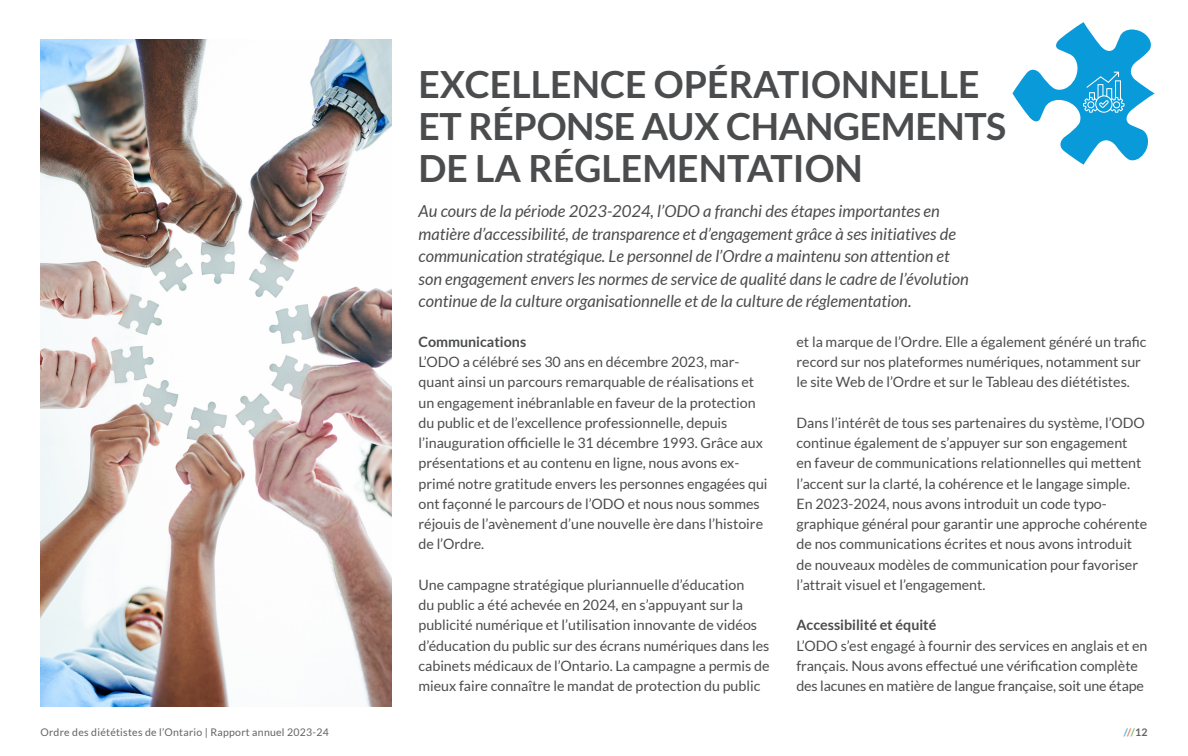
<style>
.page{position:relative;width:1188px;height:756px;background:#fff}
.page>*{position:absolute;margin:0;border:0;box-sizing:border-box;transform-origin:0 0}
.t1{font:700 37.5px/42px "Lato";color:#4b4c4d}
.t2{font:italic 16.5px/22.5px "Lato";color:#4b4c4d}
.t3{font:14.25px/20.2px "Lato";color:#4b4c4d}
.t4{font:700 14.25px "Lato";color:#4b4c4d}
.t5{font:10.5px "Lato";letter-spacing:.025em;color:#636366}
.t6{font:700 10.5px "Lato";color:#636366}
.s1{color:#4dade1}
.s2{color:#e47a49}
.s3{color:#77b968}
</style>
<div class="page">
<svg style="left:1012px;top:22px;width:143px;height:143px"></svg>
<img style="left:40px;top:39px;width:352px;height:667px">
<p class="t1" style="left:418px;top:62px;width:589px">EXCELLENCE OPÉRATIONNELLE<br>ET RÉPONSE AUX CHANGEMENTS<br>DE LA RÉGLEMENTATION</p>
<p class="t2" style="left:419px;top:201px;width:552px">Au cours de la période 2023-2024, l’ODO a franchi des étapes importantes en matière d’accessibilité, de transparence et d’engagement grâce à ses initiatives de communication stratégique. Le personnel de l’Ordre a maintenu son attention et son engagement envers les normes de service de qualité dans le cadre de l’évolution continue de la culture organisationnelle et de la culture de réglementation.</p>
<p class="t3" style="left:796px;top:332px;width:352px">et la marque de l’Ordre. Elle a également généré un trafic record sur nos plateformes numériques, notamment sur le site Web de l’Ordre et sur le Tableau des diététistes.</p>
<p class="t3" style="left:796px;top:413px;width:352px">Dans l’intérêt de tous ses partenaires du système, l’ODO continue également de s’appuyer sur son engagement<br>en faveur de communications relationnelles qui mettent l’accent sur la clarté, la cohérence et le langage simple.<br>En 2023-2024, nous avons introduit un code typo&shy;graphique général pour garantir une approche cohérente de nos communications écrites et nous avons introduit de nouveaux modèles de communication pour favoriser l’attrait visuel et l’engagement.</p>
<p class="t4" style="left:796px;top:617px;width:141px">Accessibilité et équité</p>
<p class="t3" style="left:796px;top:635px;width:352px">L’ODO s’est engagé à fournir des services en anglais et en français. Nous avons effectué une vérification complète des lacunes en matière de langue française, soit une étape</p>
<p class="t4" style="left:418px;top:334px;width:109px">Communications</p>
<p class="t3" style="left:418px;top:352px;width:351px">L’ODO a célébré ses 30 ans en décembre 2023, mar&shy;quant ainsi un parcours remarquable de réalisations et un engagement inébranlable en faveur de la protection du public et de l’excellence professionnelle, depuis l’inauguration officielle le 31 décembre 1993. Grâce aux présentations et au contenu en ligne, nous avons ex&shy;primé notre gratitude envers les personnes engagées qui ont façonné le parcours de l’ODO et nous nous sommes réjouis de l’avènement d’une nouvelle ère dans l’histoire de l’Ordre.</p>
<p class="t3" style="left:418px;top:575px;width:353px">Une campagne stratégique pluriannuelle d’éducation<br>du public a été achevée en 2024, en s’appuyant sur la publicité numérique et l’utilisation innovante de vidéos d’éducation du public sur des écrans numériques dans les cabinets médicaux de l’Ontario. La campagne a permis de mieux faire connaître le mandat de protection du public</p>
<p class="t5" style="left:40px;top:726px;width:290px">Ordre des diététistes de l’Ontario | Rapport annuel 2023-24</p>
<p class="t6" style="left:1124px;top:726px;width:25px"><span class="s1">/</span><span class="s2">/</span><span class="s3">/</span>12</p>
</div>
